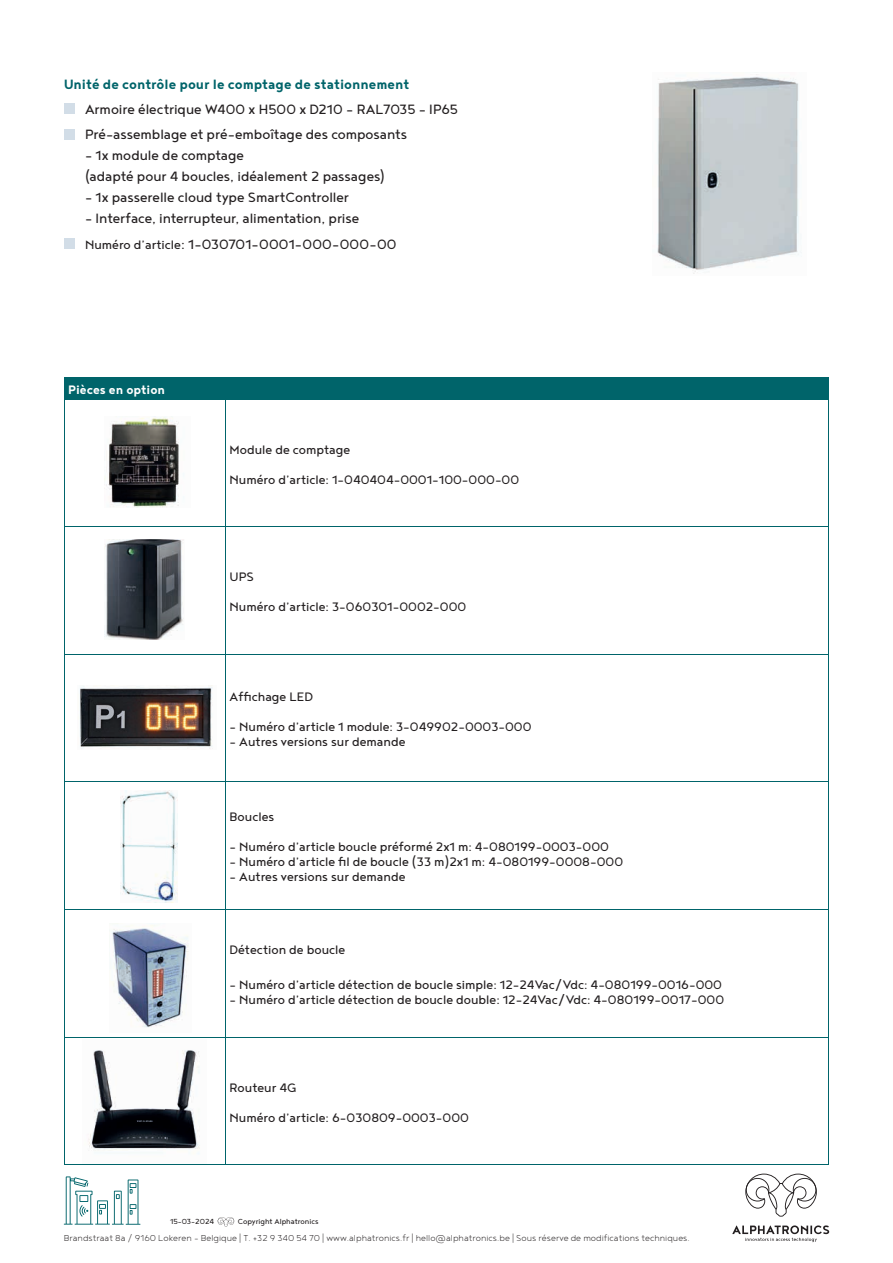
<style>
.page{position:relative;width:893px;height:1263px;background:#fff}
.page>*{position:absolute;margin:0;border:0;box-sizing:border-box;transform-origin:0 0}
.t1{font:16.5px/25.2px "Noyh";color:#231f20}
.t2{font:700 16.5px "Noyh";color:#00646a}
.t3{font:15px/30px "Noyh";color:#231f20}
.t4{font:700 15px "Noyh";color:#fff}
.t5{font:300 10.5px "Noyh";color:#231f20}
.t6{font:9px "Noyh";color:#231f20}
.s1{font-size:15px}
</style>
<div class="page">
<svg style="left:745px;top:1173px;width:72px;height:44px"></svg>
<svg style="left:732px;top:1225px;width:97px;height:17px"></svg>
<svg style="left:218px;top:1217px;width:16px;height:10px"></svg>
<svg style="left:64px;top:1176px;width:76px;height:49px"></svg>
<img style="left:104px;top:416px;width:75px;height:92px">
<img style="left:105px;top:540px;width:79px;height:100px">
<img style="left:121px;top:790px;width:57px;height:113px">
<img style="left:112px;top:925px;width:77px;height:103px">
<img style="left:657px;top:74px;width:142px;height:200px">
<img style="left:79px;top:686px;width:134px;height:63px">
<img style="left:88px;top:1050px;width:112px;height:104px">
<div style="left:64px;top:104px;width:10px;height:10px;background:#d2dde7"></div>
<div style="left:64px;top:129px;width:10px;height:10px;background:#d2dde7"></div>
<div style="left:64px;top:238px;width:10px;height:11px;background:#d2dde7"></div>
<div style="left:64px;top:378px;width:765px;height:21px;background:#00646a"></div>
<hr style="left:225px;top:399px;width:1px;height:128px;background:#00646a">
<hr style="left:64px;top:527px;width:161px;height:1px;background:#00646a">
<hr style="left:225px;top:527px;width:604px;height:1px;background:#00646a">
<hr style="left:225px;top:527px;width:1px;height:127px;background:#00646a">
<hr style="left:64px;top:654px;width:161px;height:1px;background:#00646a">
<hr style="left:225px;top:655px;width:1px;height:127px;background:#00646a">
<hr style="left:64px;top:782px;width:161px;height:1px;background:#00646a">
<hr style="left:225px;top:782px;width:604px;height:1px;background:#00646a">
<hr style="left:225px;top:782px;width:1px;height:127px;background:#00646a">
<hr style="left:64px;top:909px;width:161px;height:1px;background:#00646a">
<hr style="left:64px;top:1037px;width:161px;height:1px;background:#00646a">
<hr style="left:225px;top:1037px;width:1px;height:127px;background:#00646a">
<hr style="left:64px;top:1164px;width:161px;height:1px;background:#00646a">
<hr style="left:225px;top:1164px;width:604px;height:1px;background:#00646a">
<hr style="left:64px;top:399px;width:1px;height:128px;background:#00646a">
<hr style="left:829px;top:399px;width:1px;height:128px;background:#00646a">
<hr style="left:64px;top:527px;width:1px;height:127px;background:#00646a">
<hr style="left:829px;top:527px;width:1px;height:127px;background:#00646a">
<hr style="left:64px;top:655px;width:1px;height:127px;background:#00646a">
<hr style="left:225px;top:654px;width:604px;height:1px;background:#00646a">
<hr style="left:829px;top:655px;width:1px;height:127px;background:#00646a">
<hr style="left:64px;top:782px;width:1px;height:127px;background:#00646a">
<hr style="left:829px;top:782px;width:1px;height:127px;background:#00646a">
<hr style="left:64px;top:910px;width:1px;height:127px;background:#00646a">
<hr style="left:64px;top:1037px;width:1px;height:127px;background:#00646a">
<hr style="left:829px;top:1037px;width:1px;height:127px;background:#00646a">
<hr style="left:64px;top:399px;width:161px;height:1px;background:#00646a">
<hr style="left:225px;top:399px;width:604px;height:1px;background:#00646a">
<hr style="left:225px;top:909px;width:604px;height:1px;background:#00646a">
<hr style="left:225px;top:910px;width:1px;height:127px;background:#00646a">
<hr style="left:829px;top:910px;width:1px;height:127px;background:#00646a">
<hr style="left:225px;top:1037px;width:604px;height:1px;background:#00646a">
<p class="t2" style="left:64px;top:75px;width:347px">Unité de contrôle pour le comptage de stationnement</p>
<p class="t1" style="left:85px;top:96px;width:374px">Armoire électrique W400 x H500 x D210 - RAL7035 - IP65<br>Pré-assemblage et pré-emboîtage des composants</p>
<p class="t1" style="left:85px;top:145px;width:301px;line-height:21px">- 1x module de comptage<br>(adapté pour 4 boucles, idéalement 2 passages)</p>
<p class="t1" style="left:85px;top:185px;width:265px">- 1x passerelle cloud type SmartController</p>
<p class="t1" style="left:85px;top:206px;width:313px">- Interface, interrupteur, alimentation, prise<br><span class="s1">Numéro d’article</span>: 1-030701-0001-000-000-00</p>
<p class="t4" style="left:68px;top:381px;width:98px">Pièces en option</p>
<p class="t3" style="left:230px;top:434px;width:291px">Module de comptage<br>Numéro d’article: 1-040404-0001-100-000-00</p>
<p class="t3" style="left:230px;top:561px;width:238px">UPS<br>Numéro d’article: 3-060301-0002-000</p>
<p class="t3" style="left:230px;top:681px;width:85px">Affichage LED</p>
<p class="t3" style="left:230px;top:711px;width:303px">- Numéro d’article 1 module: 3-049902-0003-000</p>
<p class="t3" style="left:230px;top:726px;width:177px">- Autres versions sur demande</p>
<p class="t3" style="left:230px;top:802px;width:46px">Boucles</p>
<p class="t3" style="left:230px;top:832px;width:381px">- Numéro d’article boucle préformé 2x1 m: 4-080199-0003-000</p>
<p class="t3" style="left:230px;top:847px;width:395px">- Numéro d’article fil de boucle (33 m)2x1 m: 4-080199-0008-000</p>
<p class="t3" style="left:230px;top:862px;width:177px">- Autres versions sur demande</p>
<p class="t3" style="left:230px;top:934px;width:117px">Détection de boucle</p>
<p class="t3" style="left:230px;top:969px;width:494px">- Numéro d’article détection de boucle simple: 12-24Vac/Vdc: 4-080199-0016-000</p>
<p class="t3" style="left:230px;top:984px;width:496px">- Numéro d’article détection de boucle double: 12-24Vac/Vdc: 4-080199-0017-000</p>
<p class="t3" style="left:230px;top:1072px;width:241px">Routeur 4G<br>Numéro d’article: 6-030809-0003-000</p>
<p class="t6" style="left:170px;top:1217px;width:46px">15-03-2024</p>
<p class="t6" style="left:238px;top:1217px;width:82px">Copyright Alphatronics</p>
<p class="t5" style="left:64px;top:1232px;width:628px">Brandstraat 8a / 9160 Lokeren - Belgique | T. +32 9 340 54 70 | www.alphatronics.fr | hello@alphatronics.be | Sous réserve de modifications techniques.</p>
</div>
